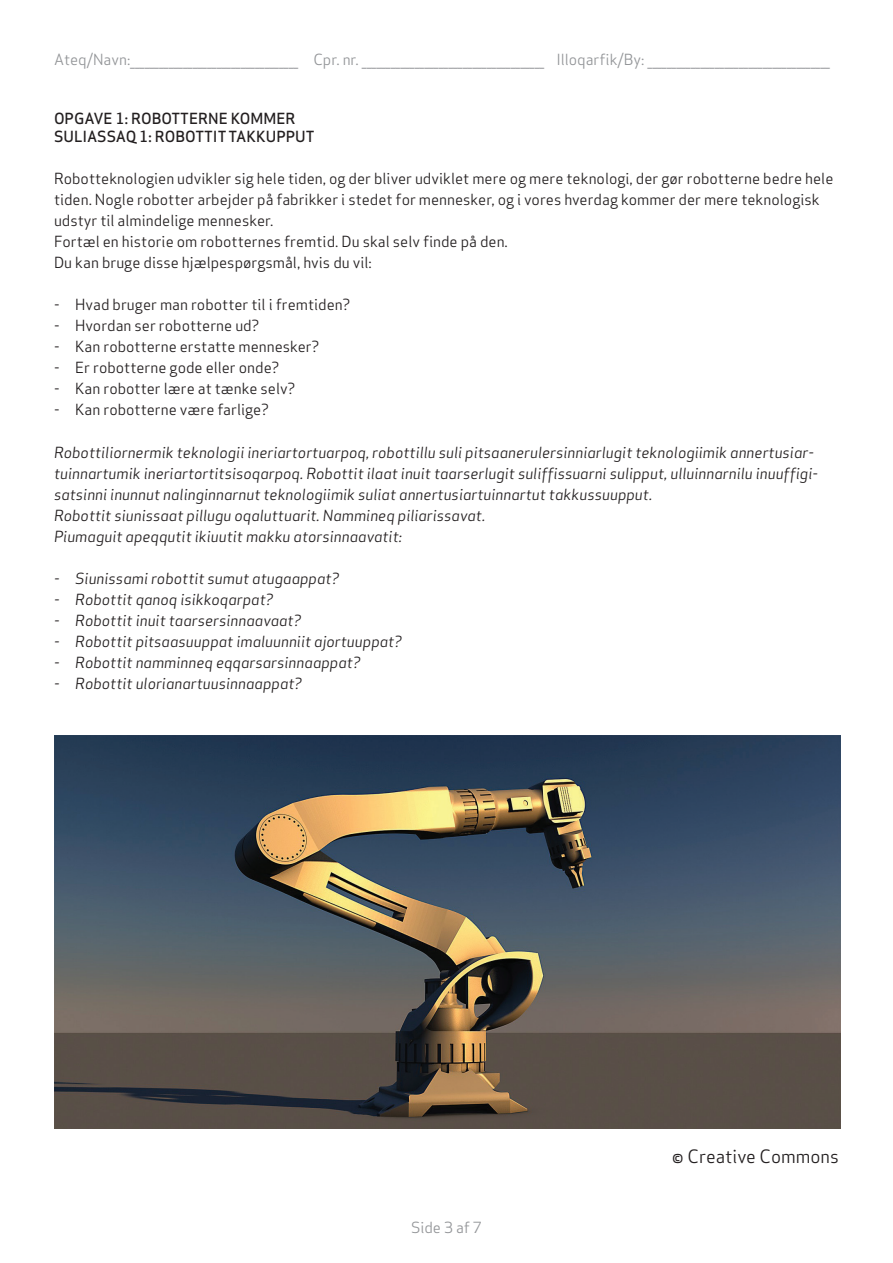
<style>
.page{position:relative;width:893px;height:1263px;background:#fff}
.page>*{position:absolute;margin:0;border:0;box-sizing:border-box;transform-origin:0 0}
.t1{font:18px "Apex Sans";color:#231f20}
.brød{font:15px/21px "Apex Sans Book Italic T";color:#231f20}
.brød-2{font:15px/21px "Apex Sans";color:#231f20}
.t2{font:15px "Apex Sans";color:#939598}
.Overskrift{font:500 15px "Apex Sans";color:#231f20}
</style>
<div class="page">
<img style="left:54px;top:736px;width:786px;height:393px">
<p class="t2" style="left:54px;top:47px;width:777px">Ateq/Navn:___________________________________ Cpr. nr. ______________________________________ Illoqarfik/By: ______________________________________</p>
<p class="Overskrift" style="left:54px;top:105px;width:243px">OPGAVE 1: ROBOTTERNE KOMMER</p>
<p class="Overskrift" style="left:54px;top:123px;width:262px">SULIASSAQ 1: ROBOTTIT TAKKUPPUT</p>
<p class="brød-2" style="left:54px;top:166px;width:781px">Robotteknologien udvikler sig hele tiden, og der bliver udviklet mere og mere teknologi, der gør robotterne bedre hele tiden. Nogle robotter arbejder på fabrikker i stedet for mennesker, og i vores hverdag kommer der mere teknologisk udstyr til almindelige mennesker.</p>
<p class="brød-2" style="left:54px;top:229px;width:455px">Fortæl en historie om robotternes fremtid. Du skal selv finde på den.</p>
<p class="brød-2" style="left:54px;top:250px;width:319px">Du kan bruge disse hjælpespørgsmål, hvis du vil:</p>
<p class="brød-2" style="left:54px;top:292px;width:298px">- Hvad bruger man robotter til i fremtiden?</p>
<p class="brød-2" style="left:54px;top:313px;width:207px">- Hvordan ser robotterne ud?</p>
<p class="brød-2" style="left:54px;top:334px;width:267px">- Kan robotterne erstatte mennesker?</p>
<p class="brød-2" style="left:54px;top:355px;width:227px">- Er robotterne gode eller onde?</p>
<p class="brød-2" style="left:54px;top:376px;width:243px">- Kan robotter lære at tænke selv?</p>
<p class="brød-2" style="left:54px;top:397px;width:216px">- Kan robotterne være farlige?</p>
<p class="brød" style="left:54px;top:441px;width:765px">Robottiliornermik teknologii ineriartortuarpoq, robottillu suli pitsaanerulersinniarlugit teknologiimik annertusiar&shy;tuinnartumik ineriartortitsisoqarpoq. Robottit ilaat inuit taarserlugit suliffissuarni sulipput, ulluinnarnilu inuuffigi&shy;satsinni inunnut nalinginnarnut teknologiimik suliat annertusiartuinnartut takkussuupput.</p>
<p class="brød" style="left:54px;top:504px;width:433px">Robottit siunissaat pillugu oqaluttuarit. Nammineq piliarissavat.</p>
<p class="brød" style="left:54px;top:525px;width:350px">Piumaguit apeqqutit ikiuutit makku atorsinnaavatit:</p>
<p class="brød" style="left:54px;top:567px;width:287px">- Siunissami robottit sumut atugaappat?</p>
<p class="brød" style="left:54px;top:588px;width:221px">- Robottit qanoq isikkoqarpat?</p>
<p class="brød" style="left:54px;top:609px;width:249px">- Robottit inuit taarsersinnaavaat?</p>
<p class="brød" style="left:54px;top:630px;width:349px">- Robottit pitsaasuuppat imaluunniit ajortuuppat?</p>
<p class="brød" style="left:54px;top:651px;width:308px">- Robottit namminneq eqqarsarsinnaappat?</p>
<p class="brød" style="left:54px;top:672px;width:250px">- Robottit ulorianartuusinnaappat?</p>
<p class="t2" style="left:411px;top:1215px;width:72px">Side 3 af 7</p>
<p class="t1" style="left:672px;top:1141px;width:169px">© Creative Commons</p>
</div>
